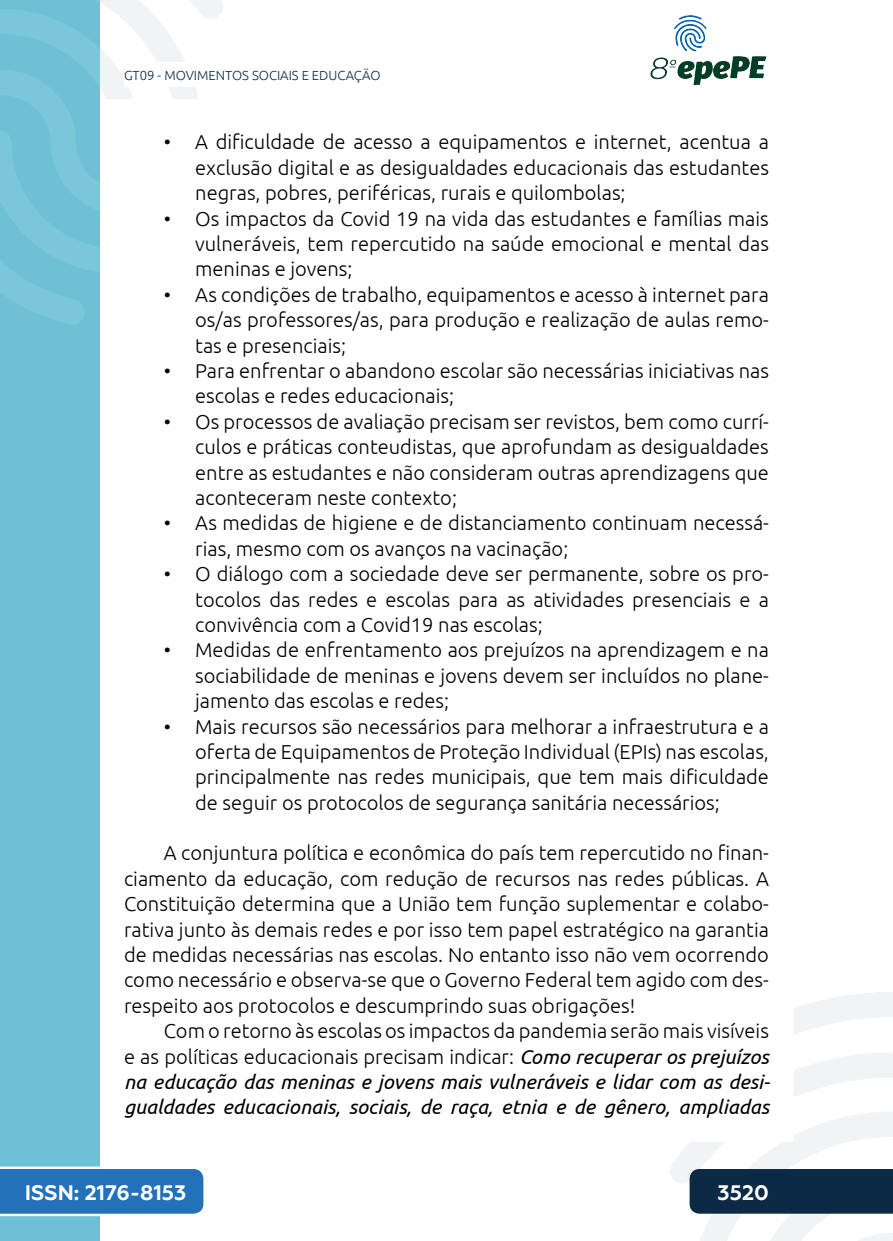
<style>
.page{position:relative;width:893px;height:1241px;background:#fff}
.page>*{position:absolute;margin:0;border:0;box-sizing:border-box;transform-origin:0 0}
.t1{font:700 21px "Geometria";color:#fff}
._5_CORPO{font:300 20.12px/25.4px "Ubuntu";color:#000;text-align:justify}
._5_CORPO-2{font:italic 20.12px/25.4px "Ubuntu";color:#000;text-align:justify}
.t2{font:300 13.12px "Ubuntu";color:#0c2a46}
.s1{font-weight:300;font-style:normal}
</style>
<div class="page">
<svg style="left:670px;top:992px;width:223px;height:248px"></svg>
<svg style="left:99px;top:0;width:124px;height:324px"></svg>
<img style="left:650px;top:15px;width:117px;height:71px">
<div style="left:0;top:0;width:99px;height:1240px;background:#6ec0d5"></div>
<svg style="left:0;top:0;width:99px;height:325px"></svg>
<svg style="left:0;top:1166px;width:203px;height:49px;background:#367dbf"></svg>
<div style="left:690px;top:1168px;width:203px;height:45px;background:#0c2a46"></div>
<div style="left:124px;top:62px;width:516px;height:25px;background:#fff"></div>
<p class="t2" style="left:124px;top:67px;width:258px">GT09 - MOVIMENTOS SOCIAIS E EDUCAÇÃO</p>
<p class="_5_CORPO" style="left:195px;top:129px;width:575px;text-indent:-32px">• A dificuldade de acesso a equipamentos e internet, acentua a exclusão digital e as desigualdades educacionais das estudantes negras, pobres, periféricas, rurais e quilombolas;</p>
<p class="_5_CORPO" style="left:195px;top:205px;width:575px;text-indent:-32px">• Os impactos da Covid 19 na vida das estudantes e famílias mais vulneráveis, tem repercutido na saúde emocional e mental das meninas e jovens;</p>
<p class="_5_CORPO" style="left:195px;top:281px;width:575px;text-indent:-32px">• As condições de trabalho, equipamentos e acesso à internet para os/as professores/as, para produção e realização de aulas remo&shy;tas e presenciais;</p>
<p class="_5_CORPO" style="left:195px;top:357px;width:575px;text-indent:-32px">• Para enfrentar o abandono escolar são necessárias iniciativas nas escolas e redes educacionais;</p>
<p class="_5_CORPO" style="left:195px;top:408px;width:575px;text-indent:-32px">• Os processos de avaliação precisam ser revistos, bem como currí&shy;culos e práticas conteudistas, que aprofundam as desigualdades entre as estudantes e não consideram outras aprendizagens que aconteceram neste contexto;</p>
<p class="_5_CORPO" style="left:195px;top:510px;width:575px;text-indent:-32px">• As medidas de higiene e de distanciamento continuam necessá&shy;rias, mesmo com os avanços na vacinação;</p>
<p class="_5_CORPO" style="left:195px;top:560px;width:575px;text-indent:-32px">• O diálogo com a sociedade deve ser permanente, sobre os pro&shy;tocolos das redes e escolas para as atividades presenciais e a convivência com a Covid19 nas escolas;</p>
<p class="_5_CORPO" style="left:195px;top:637px;width:575px;text-indent:-32px">• Medidas de enfrentamento aos prejuízos na aprendizagem e na sociabilidade de meninas e jovens devem ser incluídos no plane&shy;jamento das escolas e redes;</p>
<p class="_5_CORPO" style="left:195px;top:713px;width:575px;text-indent:-32px">• Mais recursos são necessários para melhorar a infraestrutura e a oferta de Equipamentos de Proteção Individual (EPIs) nas escolas, principalmente nas redes municipais, que tem mais dificuldade de seguir os protocolos de segurança sanitária necessários;</p>
<p class="_5_CORPO" style="left:124px;top:840px;width:646px;text-indent:40px">A conjuntura política e econômica do país tem repercutido no finan&shy;ciamento da educação, com redução de recursos nas redes públicas. A Constituição determina que a União tem função suplementar e colabo&shy;rativa junto às demais redes e por isso tem papel estratégico na garantia de medidas necessárias nas escolas. No entanto isso não vem ocorrendo como necessário e observa-se que o Governo Federal tem agido com des&shy;respeito aos protocolos e descumprindo suas obrigações!</p>
<p class="_5_CORPO-2" style="left:124px;top:1017px;width:648px;text-indent:40px"><span class="s1">Com o retorno às escolas os impactos da pandemia serão mais visíveis e as políticas educacionais precisam indicar:</span> Como recuperar os prejuízos na educação das meninas e jovens mais vulneráveis e lidar com as desi&shy;gualdades educacionais, sociais, de raça, etnia e de gênero, ampliadas</p>
<p class="t1" style="left:25px;top:1179px;width:163px">ISSN: 2176-8153</p>
<p class="t1" style="left:718px;top:1179px;width:53px">3520</p>
</div>
